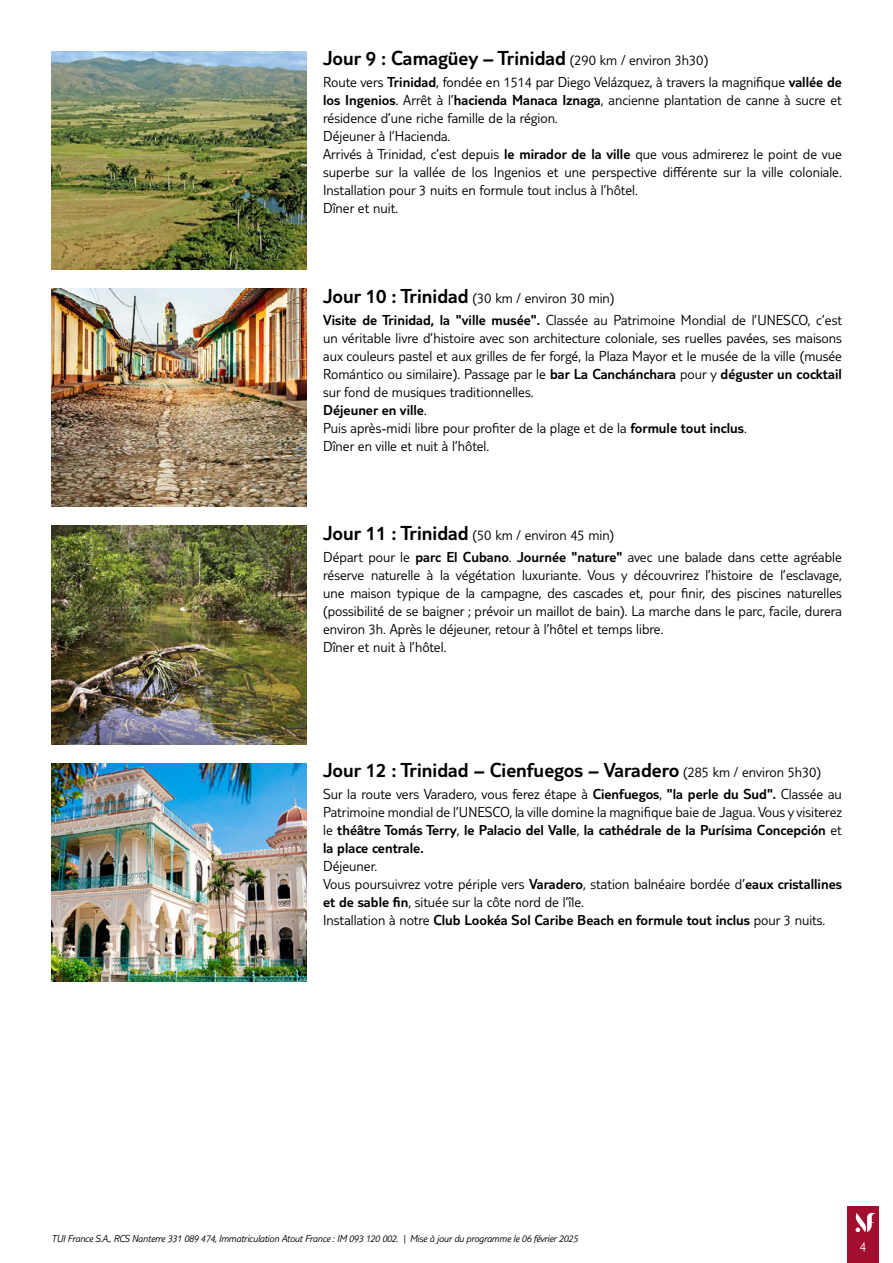
<style>
.page{position:relative;width:893px;height:1263px;background:#fff}
.page>*{position:absolute;margin:0;border:0;box-sizing:border-box;transform-origin:0 0}
.t1{font:300 21px "TUI Type";color:#000}
.t2{font:300 15px/18px "TUI Type";color:#000}
.t3{font:300 13.5px "TUI Type";color:#fff}
.t4{font:italic 300 10.5px "TUI Type";letter-spacing:-.02em;color:#000}
.s1{font-size:15px}
.s2{font-style:inherit}
.s3{font-size:21px}
</style>
<div class="page">
<div style="left:847px;top:1206px;width:32px;height:57px;background:#a10e2f"></div>
<svg style="left:855px;top:1213px;width:21px;height:19px"></svg>
<img style="left:51px;top:51px;width:255px;height:219px">
<img style="left:51px;top:288px;width:255px;height:219px">
<img style="left:51px;top:526px;width:255px;height:218px">
<img style="left:51px;top:763px;width:255px;height:218px">
<h1 class="t1" style="left:323px;top:46px;width:387px">Jour 9 : Camagüey – Trinidad <span class="s1">(290 km / environ 3h30)</span></h1>
<p class="t2" style="left:323px;top:73px;width:520px">Route vers <span class="s2">Trinidad</span>, fondée en 1514 par Diego Velázquez, à travers la magnifique <span class="s2">vallée de los Ingenios</span>. Arrêt à l’<span class="s2">hacienda Manaca Iznaga</span>, ancienne plantation de canne à sucre et résidence d’une riche famille de la région.<br>Déjeuner à l’Hacienda.<br>Arrivés à Trinidad, c’est depuis <span class="s2">le mirador de la ville</span> que vous admirerez le point de vue superbe sur la vallée de los Ingenios et une perspective différente sur la ville coloniale.<br>Installation pour 3 nuits en formule tout inclus à l’hôtel.<br>Dîner et nuit.</p>
<p class="t2" style="left:323px;top:286px;width:520px;line-height:22.2px"><span class="s3">Jour 10 : Trinidad</span> (30 km / environ 30 min)<br><span class="s2">Visite de Trinidad, la "ville musée".</span> Classée au Patrimoine Mondial de l’UNESCO, c’est</p>
<p class="t2" style="left:323px;top:328px;width:520px">un véritable livre d’histoire avec son architecture coloniale, ses ruelles pavées, ses maisons aux couleurs pastel et aux grilles de fer forgé, la Plaza Mayor et le musée de la ville (musée Romántico ou similaire). Passage par le <span class="s2">bar La Canchánchara</span> pour y <span class="s2">déguster un cocktail </span>sur fond de musiques traditionnelles.<br><span class="s2">Déjeuner en ville</span>.<br>Puis après-midi libre pour profiter de la plage et de la <span class="s2">formule tout inclus</span>.<br>Dîner en ville et nuit à l’hôtel.</p>
<p class="t2" style="left:323px;top:523px;width:520px;line-height:22.2px"><span class="s3">Jour 11 : Trinidad</span> (50 km / environ 45 min)<br>Départ pour le <span class="s2">parc El Cubano</span>. <span class="s2">Journée "nature"</span> avec une balade dans cette agréable</p>
<p class="t2" style="left:323px;top:566px;width:520px">réserve naturelle à la végétation luxuriante. Vous y découvrirez l’histoire de l’esclavage, une maison typique de la campagne, des cascades et, pour finir, des piscines naturelles (possibilité de se baigner ; prévoir un maillot de bain). La marche dans le parc, facile, durera environ 3h. Après le déjeuner, retour à l’hôtel et temps libre.<br>Dîner et nuit à l’hôtel.</p>
<h1 class="t1" style="left:323px;top:758px;width:500px">Jour 12 : Trinidad – Cienfuegos – Varadero <span class="s1">(285 km / environ 5h30)</span></h1>
<p class="t2" style="left:323px;top:785px;width:520px;text-align:justify">Sur la route vers Varadero, vous ferez étape à <span class="s2">Cienfuegos</span>, <span class="s2">"la perle du Sud".</span> Classée au Patrimoine mondial de l’UNESCO, la ville domine la magnifique baie de Jagua. Vous y visiterez le <span class="s2">théâtre Tomás Terry</span>, <span class="s2">le Palacio del Valle</span>, <span class="s2">la cathédrale de la Purísima Concepción</span> et <span class="s2">la place centrale.</span></p>
<p class="t2" style="left:323px;top:857px;width:520px">Déjeuner.<br>Vous poursuivrez votre périple vers <span class="s2">Varadero</span>, station balnéaire bordée d’<span class="s2">eaux cristallines et de sable fin</span>, située sur la côte nord de l’île.<br>Installation à notre <span class="s2">Club Lookéa Sol Caribe Beach en formule tout inclus</span> pour 3 nuits.</p>
<p class="t4" style="left:51px;top:1232px;width:528px">TUI France S.A., RCS Nanterre 331 089 474, Immatriculation Atout France : IM 093 120 002. | Mise à jour du programme le 06 février 2025</p>
<p class="t3" style="left:860px;top:1239px;width:8px">4</p>
</div>
